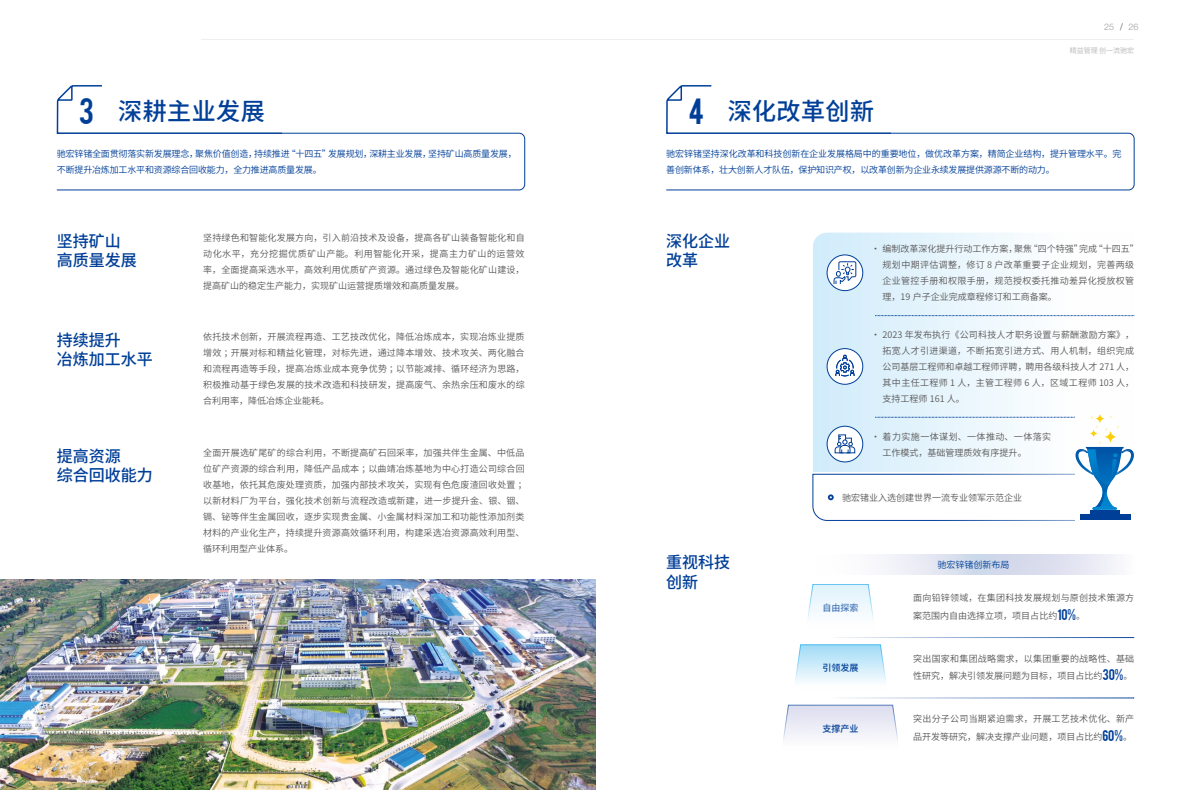
<style>
.page{position:relative;width:1191px;height:808px;background:#fff}
.page>*{position:absolute;margin:0;border:0;box-sizing:border-box;transform-origin:0 0}
.t1{font:500 24px "Source Han Sans CN";letter-spacing:.02em;color:#003f98}
.t2{font:500 16px/19.2px "Source Han Sans CN";color:#003f98}
.t3{font:9px/16px "Source Han Sans CN";letter-spacing:.02em;color:#595757}
.t4{font:9px/16px "Source Han Sans CN";letter-spacing:-.02em;color:#003f98}
.t5{font:9px/16px "Source Han Sans CN";letter-spacing:.04em;color:#595757}
.t6{font:9px/16px "Source Han Sans CN";letter-spacing:.05em;color:#595757}
.t7{font:9px "Source Han Sans CN";color:#595757}
.t8{font:500 9px "Source Han Sans CN";color:#003f98}
.t9{font:9px "Source Han Sans CN";color:#003f98}
.t10{font:300 9px "Helvetica Neue LT Std";color:#9fa0a0}
.t11{font:7px "Source Han Sans CN";color:#b5b6b6}
.s1{font-family:"Bebas";font-weight:400;font-size:28.6px}
.s2{font-family:"Bebas";font-size:12px;color:#003f98}
</style>
<div class="page">
<svg style="left:56px;top:85px;width:469px;height:105px"></svg>
<svg style="left:666px;top:85px;width:468px;height:105px"></svg>
<img style="left:0;top:580px;width:595px;height:209px">
<svg style="left:813px;top:233px;width:321px;height:180px"></svg>
<svg style="left:827px;top:255px;width:35px;height:36px"></svg>
<div style="left:827px;top:255px;width:36px;height:36px;border:1px solid #003f98;border-radius:50%"></div>
<svg style="left:875px;top:315px;width:259px;height:1px"></svg>
<svg style="left:833px;top:261px;width:23px;height:23px"></svg>
<div style="left:827px;top:349px;width:35px;height:35px;background:#fff;border-radius:50%"></div>
<div style="left:827px;top:348px;width:36px;height:36px;border:1px solid #003f98;border-radius:50%"></div>
<svg style="left:835px;top:355px;width:19px;height:21px"></svg>
<svg style="left:884px;top:554px;width:232px;height:20px"></svg>
<hr style="left:833px;top:637px;width:300px;height:1px;background:#003f98">
<hr style="left:833px;top:698px;width:300px;height:1px;background:#003f98">
<svg style="left:808px;top:584px;width:66px;height:35px"></svg>
<svg style="left:783px;top:705px;width:115px;height:36px"></svg>
<svg style="left:795px;top:644px;width:91px;height:38px;background:#c9eaf9"></svg>
<svg style="left:812px;top:413px;width:321px;height:108px"></svg>
<hr style="left:202px;top:39px;width:932px;height:1px;background:#efefef">
<h1 class="t1" style="left:79px;top:98px;width:187px"><span class="s1">3</span> 深耕主业发展</h1>
<p class="t4" style="left:57px;top:146px;width:461px">驰宏锌锗全面贯彻落实新发展理念，聚焦价值创造，持续推进“十四五”发展规划，深耕主业发展，坚持矿山高质量发展，不断提升冶炼加工水平和资源综合回收能力，全力推进高质量发展。</p>
<h2 class="t2" style="left:57px;top:232px;width:81px">坚持矿山高质量发展</h2>
<p class="t3" style="left:203px;top:229px;width:323px;text-align:justify">坚持绿色和智能化发展方向，引入前沿技术及设备，提高各矿山装备智能化和自动化水平，充分挖掘优质矿山产能。利用智能化开采，提高主力矿山的运营效率，全面提高采选水平，高效利用优质矿产资源。通过绿色及智能化矿山建设，提高矿山的稳定生产能力，实现矿山运营提质增效和高质量发展。</p>
<h2 class="t2" style="left:57px;top:331px;width:97px">持续提升<br>冶炼加工水平</h2>
<p class="t3" style="left:203px;top:329px;width:323px;text-align:justify">依托技术创新，开展流程再造、工艺技改优化，降低冶炼成本，实现冶炼业提质增效；开展对标和精益化管理，对标先进，通过降本增效、技术攻关、两化融合和流程再造等手段，提高冶炼业成本竞争优势；以节能减排、循环经济为思路，积极推动基于绿色发展的技术改造和科技研发，提高废气、余热余压和废水的综合利用率，降低冶炼企业能耗。</p>
<h2 class="t2" style="left:57px;top:447px;width:97px">提高资源<br>综合回收能力</h2>
<p class="t3" style="left:203px;top:444px;width:325px">全面开展选矿尾矿的综合利用，不断提高矿石回采率，加强共伴生金属、中低品位矿产资源的综合利用，降低产品成本；以曲靖冶炼基地为中心打造公司综合回收基地，依托其危废处理资质，加强内部技术攻关，实现有色危废渣回收处置；以新材料厂为平台，强化技术创新与流程改造或新建，进一步提升金、银、铟、镉、铋等伴生金属回收，逐步实现贵金属、小金属材料深加工和功能性添加剂类材料的产业化生产，持续提升资源高效循环利用，构建采选冶资源高效利用型、循环利用型产业体系。</p>
<p class="t10" style="left:1104px;top:21px;width:12px">25</p>
<p class="t10" style="left:1128px;top:21px;width:12px">26</p>
<p class="t11" style="left:1069px;top:47px;width:66px">精益管理 创一流驰宏</p>
<h1 class="t1" style="left:688px;top:98px;width:187px"><span class="s1">4</span> 深化改革创新</h1>
<p class="t4" style="left:666px;top:146px;width:457px">驰宏锌锗坚持深化改革和科技创新在企业发展格局中的重要地位，做优改革方案，精简企业结构，提升管理水平。完善创新体系，壮大创新人才队伍，保护知识产权，以改革创新为企业永续发展提供源源不断的动力。</p>
<h2 class="t2" style="left:666px;top:232px;width:65px">深化企业改革</h2>
<p class="t5" style="left:882px;top:241px;width:258px;text-indent:-11px">• 编制改革深化提升行动工作方案，聚焦“四个特强”完成“十四五”规划中期评估调整，修订 8 户改革重要子企业规划，完善两级企业管控手册和权限手册，规范授权委托推动差异化授放权管理，19 户子企业完成章程修订和工商备案。</p>
<p class="t3" style="left:882px;top:327px;width:253px;text-align:justify;text-indent:-11px">• 2023 年发布执行《公司科技人才职务设置与薪酬激励方案》，拓宽人才引进渠道，不断拓宽引进方式、用人机制，组织完成公司基层工程师和卓越工程师评聘，聘用各级科技人才 271 人，其中主任工程师 1 人，主管工程师 6 人，区域工程师 103 人，支持工程师 161 人。</p>
<p class="t6" style="left:882px;top:428px;width:170px;text-indent:-11px">• 着力实施一体谋划、一体推动、一体落实工作模式，基础管理质效有序提升。</p>
<p class="t7" style="left:842px;top:492px;width:181px">驰宏锗业入选创建世界一流专业领军示范企业</p>
<h2 class="t2" style="left:666px;top:553px;width:65px">重视科技创新</h2>
<p class="t9" style="left:937px;top:559px;width:73px">驰宏锌锗创新布局</p>
<p class="t8" style="left:822px;top:602px;width:37px">自由探索</p>
<p class="t3" style="left:913px;top:589px;width:222px;line-height:17.5px">面向铅锌领域，在集团科技发展规划与原创技术策源方案范围内自由选择立项，项目占比约<span class="s2">10%</span>。</p>
<p class="t8" style="left:822px;top:663px;width:37px">引领发展</p>
<p class="t3" style="left:913px;top:650px;width:222px;line-height:17.5px">突出国家和集团战略需求，以集团重要的战略性、基础性研究，解决引领发展问题为目标，项目占比约<span class="s2">30%</span>。</p>
<p class="t8" style="left:822px;top:723px;width:37px">支撑产业</p>
<p class="t3" style="left:913px;top:710px;width:222px;line-height:17.5px">突出分子公司当期紧迫需求，开展工艺技术优化、新产品开发等研究，解决支撑产业问题，项目占比约<span class="s2">60%</span>。</p>
</div>
